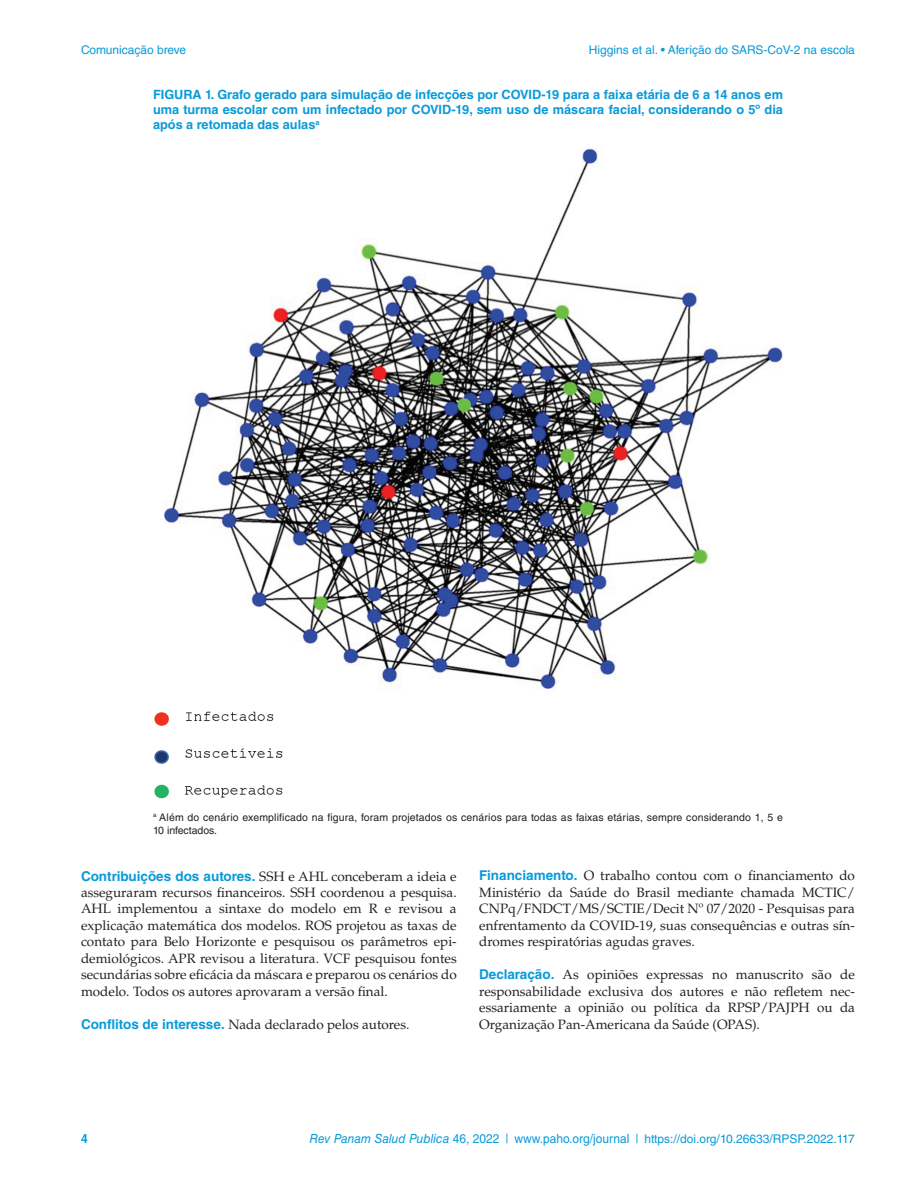
<style>
.page{position:relative;width:918px;height:1188px;background:#fff}
.page>*{position:absolute;margin:0;border:0;box-sizing:border-box;transform-origin:0 0}
.t1{font:13.5px/16.5px "Palatino LT Std";color:#231f20;text-align:justify}
.t2{font:700 13.5px "Helvetica LT Std";color:#089ad9}
.t3{font:700 12.75px/15px "Helvetica LT Std";color:#089ad9;text-align:justify}
.t4{font:700 12.6px "Helvetica LT Std";color:#089ad9;scale:.95 1}
.t5{font:12px "Helvetica LT Std";color:#089ad9}
.t6{font:10.5px/13.5px "Helvetica LT Std";letter-spacing:.015em;color:#231f20}
.s1{font-family:"Palatino LT Std";font-weight:400;color:#231f20}
.s2{font-family:"Helvetica LT Std";font-weight:700;color:#089ad9}
.s3{font-style:italic;font-size:12.6px}
.s4{font-size:12.6px}
</style>
<div class="page">
<img style="left:154px;top:148px;width:629px;height:651px">
<p class="t5" style="left:81px;top:43px;width:107px">Comunicação breve</p>
<p class="t5" style="left:589px;top:43px;width:268px">Higgins et al. • Aferição do SARS-CoV-2 na escola</p>
<p class="t3" style="left:153px;top:87px;width:632px">FIGURA 1. Grafo gerado para simulação de infecções por COVID-19 para a faixa etária de 6 a 14 anos em uma turma escolar com um infectado por COVID-19, sem uso de máscara facial, considerando o 5º dia após a retomada das aulas<sup>a</sup></p>
<p class="t6" style="left:153px;top:810px;width:632px"><sup>a</sup> Além do cenário exemplificado na figura, foram projetados os cenários para todas as faixas etárias, sempre considerando 1, 5 e<br>10 infectados.</p>
<p class="t2" style="left:81px;top:868px;width:377px">Contribuições dos autores. <span class="s1">SSH e AHL conceberam a ideia e</span></p>
<p class="t1" style="left:81px;top:884px;width:377px">asseguraram recursos financeiros. SSH coordenou a pesquisa.<br>AHL implementou a sintaxe do modelo em R e revisou a explicação matemática dos modelos. ROS projetou as taxas de contato para Belo Horizonte e pesquisou os parâmetros epi&shy;demiológicos. APR revisou a literatura. VCF pesquisou fontes secundárias sobre eficácia da máscara e preparou os cenários do modelo. Todos os autores aprovaram a versão final.</p>
<p class="t1" style="left:81px;top:1016px;width:330px"><span class="s2">Conflitos de interesse.</span> Nada declarado pelos autores.</p>
<p class="t1" style="left:479px;top:868px;width:377px"><span class="s2">Financiamento.</span> O trabalho contou com o financiamento do Ministério da Saúde do Brasil mediante chamada MCTIC/ CNPq/FNDCT/MS/SCTIE/Decit Nº 07/2020 - Pesquisas para enfrentamento da COVID-19, suas consequências e outras sín&shy;dromes respiratórias agudas graves.</p>
<p class="t1" style="left:479px;top:967px;width:377px"><span class="s2">Declaração.</span> As opiniões expressas no manuscrito são de responsabilidade exclusiva dos autores e não refletem nec&shy;essariamente a opinião ou política da RPSP/PAJPH ou da Organização Pan-Americana da Saúde (OPAS).</p>
<p class="t4" style="left:81px;top:1131px;width:9px">4</p>
<p class="t5" style="left:310px;top:1132px;width:547px"><span class="s3">Rev Panam Salud Publica</span> <span class="s4">46, 2022 | www.paho.org/journal |</span> https://doi.org/10.26633/RPSP.2022.117</p>
</div>
